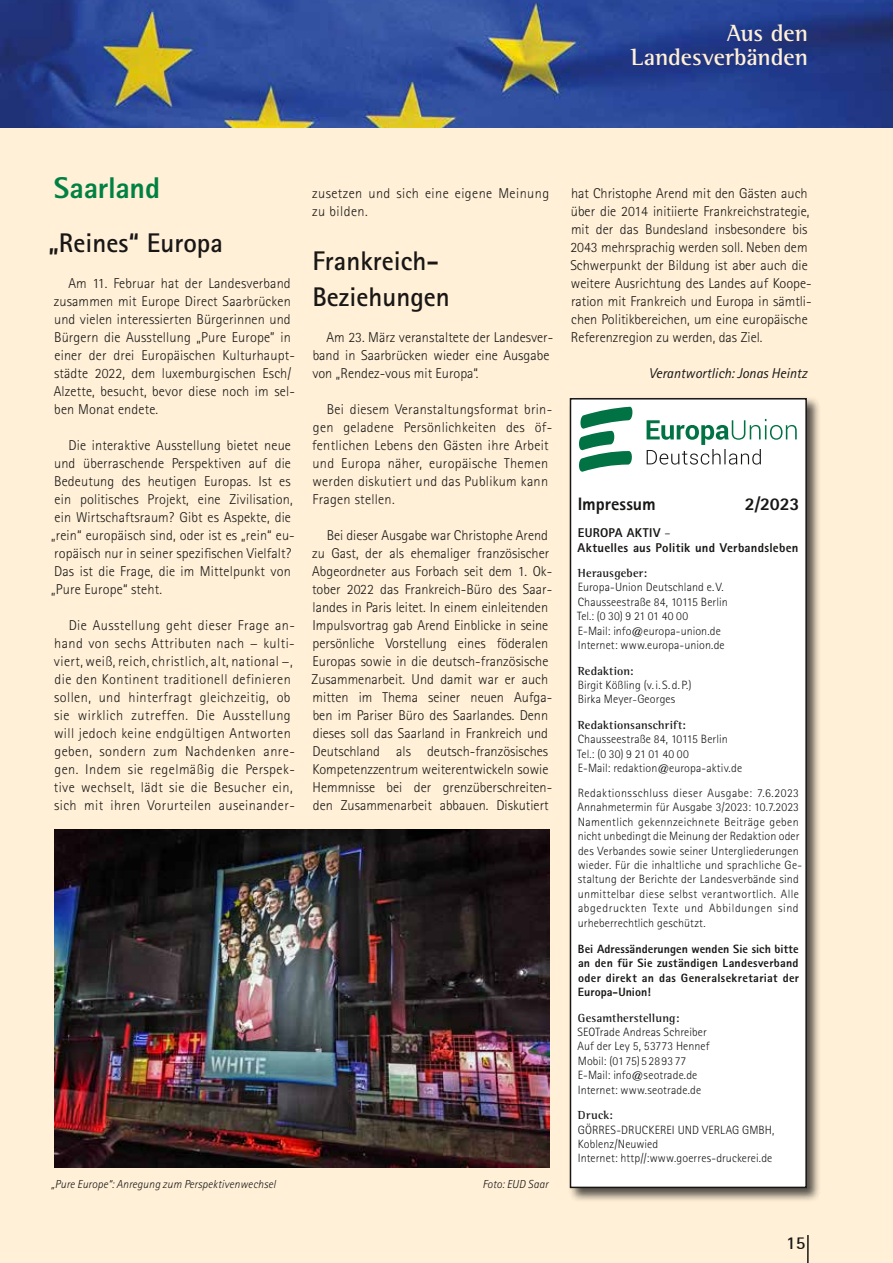
<style>
.page{position:relative;width:893px;height:1263px;background:#fff0d7}
.page>*{position:absolute;margin:0;border:0;box-sizing:border-box;transform-origin:0 0}
.t1{font:800 30px "Rotis Sans Serif Std";letter-spacing:-.01em;color:#008143}
.t2{font:700 27px/36px "Rotis Sans Serif Std";color:#181716}
.t3{font:700 24px/24px "Rotis Semi Serif Std";letter-spacing:-.005em;color:#fff0d7;text-align:right}
.t4{font:800 18px "Rotis Sans Serif Std";letter-spacing:-.005em;color:#181716}
.t5{font:700 18px "Rotis Sans Serif";color:#181716}
.t6{font:300 14.25px/18px "Rotis Sans Serif Std";letter-spacing:.01em;color:#181716}
.t7{font:300 14.25px/18px "Rotis Sans Serif Std";letter-spacing:.03em;color:#181716}
.t8{font:italic 14.25px "Rotis Sans Serif Std";color:#181716}
.t9{font:800 12.75px/15px "Rotis Sans Serif Std";letter-spacing:.02em;color:#181716}
.t10{font:300 12px/14.4px "Rotis Sans Serif Std";letter-spacing:.01em;color:#181716}
.t11{font:800 12px/14.4px "Rotis Sans Serif Std";letter-spacing:.025em;color:#181716;text-align:justify}
.t12{font:700 12px "Rotis Semi Serif Std";letter-spacing:.015em;color:#181716}
.t13{font:300 12px/14.4px "Rotis Sans Serif";letter-spacing:.01em;color:#181716}
.t14{font:italic 300 11.55px "Rotis Sans Serif Std";letter-spacing:.01em;color:#181716}
.s1{font-weight:300}
.s2{font-family:"Rotis Sans Serif Std"}
</style>
<div class="page">
<img style="left:0;top:0;width:893px;height:128px">
<hr style="left:807px;top:1235px;width:2px;height:28px;background:#181716">
<img style="left:54px;top:829px;width:495px;height:338px">
<div style="left:568px;top:396px;width:253px;height:806px;background:#181716;opacity:.75"></div>
<div style="left:570px;top:399px;width:236px;height:788px;background:#fff"></div>
<div style="left:570px;top:398px;width:237px;height:790px;border:2px solid #181716"></div>
<svg style="left:579px;top:407px;width:54px;height:65px"></svg>
<svg style="left:647px;top:419px;width:150px;height:46px"></svg>
<h3 class="t3" style="left:631px;top:21px;width:179px">Aus den<br>Landesverbänden</h3>
<h1 class="t1" style="left:54px;top:169px;width:108px">Saarland</h1>
<h2 class="t2" style="left:48px;top:224px;width:176px">„Reines“ Europa</h2>
<p class="t6" style="left:54px;top:274px;width:243px;text-indent:15px">Am 11. Februar hat der Landesverband zusammen mit Europe Direct Saarbrücken und vielen interessierten Bürgerinnen und Bürgern die Ausstellung „Pure Europe” in einer der drei Europäischen Kulturhaupt&shy;städte 2022, dem luxemburgischen Esch/ Alzette, besucht, bevor diese noch im sel&shy;ben Monat endete.</p>
<p class="t6" style="left:51px;top:436px;width:245px;text-indent:17px">Die interaktive Ausstellung bietet neue und überraschende Perspektiven auf die Bedeutung des heutigen Europas. Ist es ein politisches Projekt, eine Zivilisation, ein Wirtschaftsraum? Gibt es Aspekte, die „rein“ europäisch sind, oder ist es „rein“ eu&shy;ropäisch nur in seiner spezifischen Vielfalt?<br>Das ist die Frage, die im Mittelpunkt von „Pure Europe“ steht.</p>
<p class="t7" style="left:54px;top:616px;width:243px;text-indent:15px">Die Ausstellung geht dieser Frage an&shy;hand von sechs Attributen nach − kulti&shy;viert, weiß, reich, christlich, alt, national −, die den Kontinent traditionell definieren sollen, und hinterfragt gleichzeitig, ob sie wirklich zutreffen. Die Ausstellung will jedoch keine endgültigen Antworten geben, sondern zum Nachdenken anre&shy;gen. Indem sie regelmäßig die Perspek&shy;tive wechselt, lädt sie die Besucher ein, sich mit ihren Vorurteilen auseinander-</p>
<p class="t7" style="left:312px;top:184px;width:239px">zusetzen und sich eine eigene Meinung zu bilden.</p>
<h2 class="t2" style="left:312px;top:242px;width:139px">Frankreich-<br>Beziehungen</h2>
<p class="t6" style="left:312px;top:328px;width:242px;text-indent:14px">Am 23. März veranstaltete der Landesver&shy;band in Saarbrücken wieder eine Ausgabe von „Rendez-vous mit Europa“.</p>
<p class="t6" style="left:312px;top:400px;width:242px;text-indent:15px">Bei diesem Veranstaltungsformat brin&shy;gen geladene Persönlichkeiten des öf&shy;fentlichen Lebens den Gästen ihre Arbeit und Europa näher, europäische Themen werden diskutiert und das Publikum kann Fragen stellen.</p>
<p class="t6" style="left:312px;top:526px;width:242px;text-indent:15px">Bei dieser Ausgabe war Christophe Arend zu Gast, der als ehemaliger französischer Abgeordneter aus Forbach seit dem 1. Ok&shy;tober 2022 das Frankreich-Büro des Saar&shy;landes in Paris leitet. In einem einleitenden Impulsvortrag gab Arend Einblicke in seine persönliche Vorstellung eines föderalen Europas sowie in die deutsch-französische Zusammenarbeit. Und damit war er auch mitten im Thema seiner neuen Aufga&shy;ben im Pariser Büro des Saarlandes. Denn dieses soll das Saarland in Frankreich und Deutschland als deutsch-französisches Kompetenzzentrum weiterentwickeln sowie Hemmnisse bei der grenzüberschreiten&shy;den Zusammenarbeit abbauen. Diskutiert</p>
<p class="t14" style="left:51px;top:1177px;width:226px">„Pure Europe“: Anregung zum Perspektivenwechsel</p>
<p class="t14" style="left:482px;top:1177px;width:67px">Foto: EUD Saar</p>
<p class="t6" style="left:570px;top:184px;width:243px">hat Christophe Arend mit den Gästen auch über die 2014 initiierte Frankreichstrategie, mit der das Bundesland insbesondere bis 2043 mehrsprachig werden soll. Neben dem Schwerpunkt der Bildung ist aber auch die weitere Ausrichtung des Landes auf Koope&shy;ration mit Frankreich und Europa in sämtli&shy;chen Politikbereichen, um eine europäische Referenzregion zu werden, das Ziel.</p>
<p class="t8" style="left:649px;top:365px;width:160px">Verantwortlich: Jonas Heintz</p>
<p class="t4" style="left:578px;top:492px;width:80px">Impressum</p>
<p class="t4" style="left:745px;top:492px;width:56px">2/2023</p>
<p class="t9" style="left:577px;top:524px;width:222px">EUROPA AKTIV <span class="s1">–<br></span>Aktuelles aus Politik und Verbandsleben</p>
<p class="t12" style="left:578px;top:566px;width:71px">Herausgeber:</p>
<p class="t10" style="left:577px;top:580px;width:152px">Europa-Union Deutschland e.V.<br>Chausseestraße 84, 10115 Berlin<br>Tel.: (0 30) 9 21 01 40 00<br>E-Mail: info@europa-union.de<br>Internet: www.europa-union.de</p>
<p class="t12" style="left:578px;top:663px;width:57px">Redaktion:</p>
<p class="t13" style="left:578px;top:678px;width:115px">Birgit Kößling <span class="s2">(v. i. S. d. P.)<br></span>Birka Meyer-Georges</p>
<p class="t12" style="left:578px;top:718px;width:110px">Redaktionsanschrift:</p>
<p class="t10" style="left:577px;top:732px;width:166px">Chausseestraße 84, 10115 Berlin<br>Tel.: (0 30) 9 21 01 40 00<br>E-Mail: redaktion@europa-aktiv.de</p>
<p class="t10" style="left:578px;top:786px;width:226px">Redaktionsschluss dieser Ausgabe: 7.6.2023<br>Annahmetermin für Ausgabe 3/2023: 10.7.2023<br>Namentlich gekennzeichnete Beiträge geben nicht unbedingt die Meinung der Redaktion oder des Verbandes sowie seiner Untergliederungen wieder. Für die inhaltliche und sprachliche Ge&shy;staltung der Berichte der Landesverbände sind unmittelbar diese selbst verantwortlich. Alle abgedruckten Texte und Abbildungen sind urheberrechtlich geschützt.</p>
<p class="t11" style="left:578px;top:941px;width:223px">Bei Adressänderungen wenden Sie sich bitte an den für Sie zuständigen Landesverband oder direkt an das Generalsekretariat der Europa-Union!</p>
<p class="t12" style="left:578px;top:1010px;width:103px">Gesamtherstellung:</p>
<p class="t10" style="left:577px;top:1025px;width:134px">SEOTrade Andreas Schreiber<br>Auf der Ley 5, 53773 Hennef<br>Mobil: (01 75) 5 28 93 77<br>E-Mail: info@seotrade.de<br>Internet: www.seotrade.de</p>
<p class="t12" style="left:578px;top:1108px;width:37px">Druck:</p>
<p class="t10" style="left:578px;top:1122px;width:198px">GÖRRES-DRUCKEREI UND VERLAG GMBH,<br>Koblenz/Neuwied<br>Internet: http//:www.goerres-druckerei.de</p>
<p class="t5" style="left:786px;top:1232px;width:21px">15</p>
</div>
